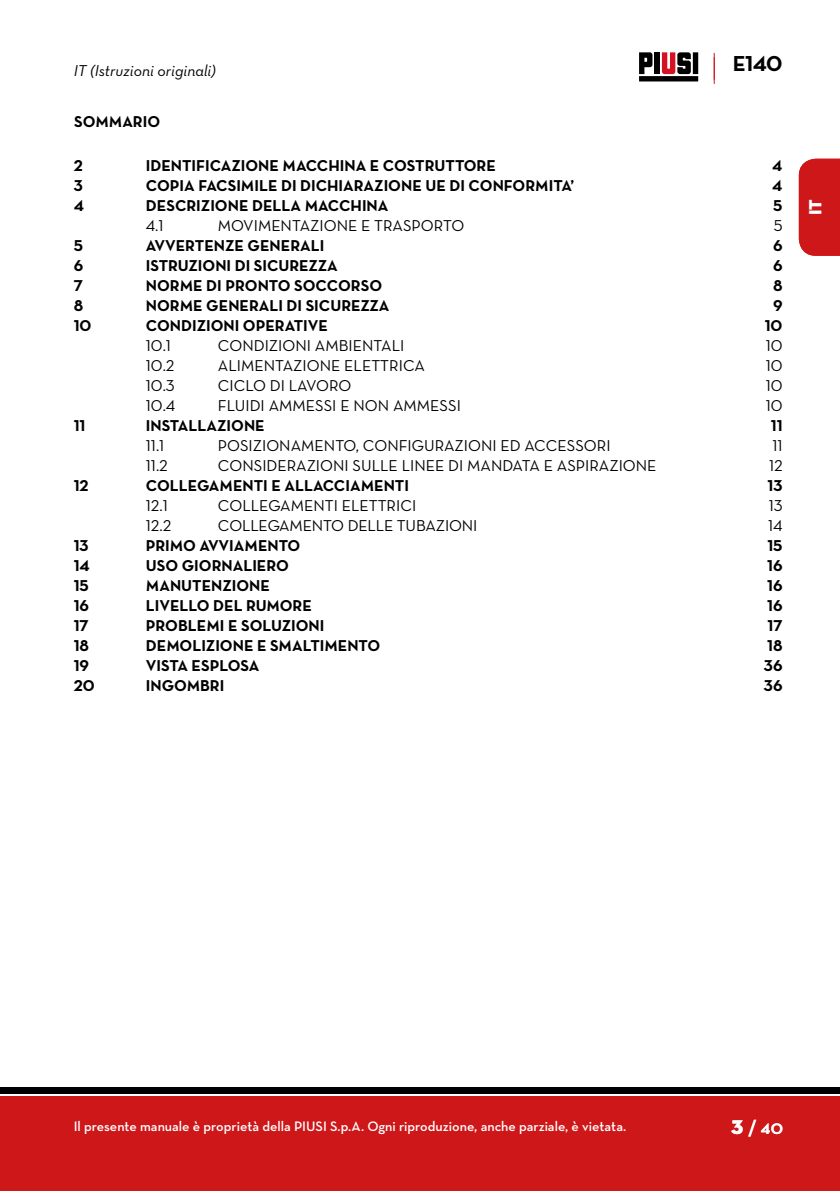
<style>
.page{position:relative;width:840px;height:1191px;background:#fff}
.page>*{position:absolute;margin:0;border:0;box-sizing:border-box;transform-origin:0 0}
.t1{font:22px "Neutraface Text Bold Alt";color:#000}
.t2{font:700 20px "Neutraface Display";color:#fff}
.t3{font:18px "Neutraface Display Titling";color:#fff}
.IT_-_NOTE_ATTENZIONE{font:16px "Neutraface Text Bold Alt";color:#000}
.IT_-_TESTO_NORMALE{font:16px "Neutraface Text Book Alt";color:#000}
.t4{font:16px "Neutraface Text Book Italic Alt";color:#000}
.TESTO_MAIUSCOLO_grassetto{font:16px "Neutraface Text Bold Alt";color:#000}
.t5{font:600 14px "Neutraface Text";color:#fff}
.s1{font-family:"Neutraface Display Titling";font-weight:400}
</style>
<div class="page">
<div style="left:0;top:1096px;width:839px;height:95px;background:#cd1719"></div>
<div style="left:0;top:1087px;width:839px;height:6px;background:#000"></div>
<div style="left:798px;top:159px;width:41px;height:97px;background:#cd1719"></div>
<svg style="left:639px;top:52px;width:58px;height:29px"></svg>
<div style="left:654px;top:52px;width:5px;height:22px;background:#000"></div>
<svg style="left:713px;top:53px;width:1px;height:31px"></svg>
<h1 class="t1" style="left:732px;top:49px;width:51px">E140</h1>
<p class="t4" style="left:74px;top:61px;width:143px">IT (Istruzioni originali)</p>
<p class="TESTO_MAIUSCOLO_grassetto" style="left:74px;top:112px;width:87px">SOMMARIO</p>
<p class="IT_-_NOTE_ATTENZIONE" style="left:74px;top:155px;width:11px">2</p>
<p class="IT_-_NOTE_ATTENZIONE" style="left:146px;top:155px;width:351px">IDENTIFICAZIONE MACCHINA E COSTRUTTORE</p>
<p class="IT_-_NOTE_ATTENZIONE" style="left:771px;top:155px;width:12px">4</p>
<p class="IT_-_NOTE_ATTENZIONE" style="left:74px;top:175px;width:11px">3</p>
<p class="IT_-_NOTE_ATTENZIONE" style="left:146px;top:175px;width:430px">COPIA FACSIMILE DI DICHIARAZIONE UE DI CONFORMITA’</p>
<p class="IT_-_NOTE_ATTENZIONE" style="left:771px;top:175px;width:12px">4</p>
<p class="IT_-_NOTE_ATTENZIONE" style="left:74px;top:195px;width:12px">4</p>
<p class="IT_-_NOTE_ATTENZIONE" style="left:146px;top:195px;width:244px">DESCRIZIONE DELLA MACCHINA</p>
<p class="IT_-_NOTE_ATTENZIONE" style="left:772px;top:195px;width:11px">5</p>
<p class="IT_-_TESTO_NORMALE" style="left:146px;top:216px;width:19px">4.1</p>
<p class="IT_-_TESTO_NORMALE" style="left:218px;top:216px;width:248px">MOVIMENTAZIONE E TRASPORTO</p>
<p class="IT_-_TESTO_NORMALE" style="left:773px;top:216px;width:10px">5</p>
<p class="IT_-_NOTE_ATTENZIONE" style="left:74px;top:235px;width:11px">5</p>
<p class="IT_-_NOTE_ATTENZIONE" style="left:146px;top:235px;width:180px">AVVERTENZE GENERALI</p>
<p class="IT_-_NOTE_ATTENZIONE" style="left:772px;top:235px;width:11px">6</p>
<p class="IT_-_NOTE_ATTENZIONE" style="left:74px;top:255px;width:11px">6</p>
<p class="IT_-_NOTE_ATTENZIONE" style="left:146px;top:255px;width:193px">ISTRUZIONI DI SICUREZZA</p>
<p class="IT_-_NOTE_ATTENZIONE" style="left:772px;top:255px;width:11px">6</p>
<p class="IT_-_NOTE_ATTENZIONE" style="left:74px;top:275px;width:11px">7</p>
<p class="IT_-_NOTE_ATTENZIONE" style="left:146px;top:275px;width:238px">NORME DI PRONTO SOCCORSO</p>
<p class="IT_-_NOTE_ATTENZIONE" style="left:772px;top:275px;width:11px">8</p>
<p class="IT_-_NOTE_ATTENZIONE" style="left:74px;top:295px;width:11px">8</p>
<p class="IT_-_NOTE_ATTENZIONE" style="left:146px;top:295px;width:245px">NORME GENERALI DI SICUREZZA</p>
<p class="IT_-_NOTE_ATTENZIONE" style="left:772px;top:295px;width:11px">9</p>
<p class="IT_-_NOTE_ATTENZIONE" style="left:74px;top:315px;width:19px">10</p>
<p class="IT_-_NOTE_ATTENZIONE" style="left:146px;top:315px;width:183px">CONDIZIONI OPERATIVE</p>
<p class="IT_-_NOTE_ATTENZIONE" style="left:764px;top:315px;width:19px">10</p>
<p class="IT_-_TESTO_NORMALE" style="left:146px;top:336px;width:27px">10.1</p>
<p class="IT_-_TESTO_NORMALE" style="left:218px;top:336px;width:188px">CONDIZIONI AMBIENTALI</p>
<p class="IT_-_TESTO_NORMALE" style="left:765px;top:336px;width:18px">10</p>
<p class="IT_-_TESTO_NORMALE" style="left:146px;top:356px;width:30px">10.2</p>
<p class="IT_-_TESTO_NORMALE" style="left:218px;top:356px;width:208px">ALIMENTAZIONE ELETTRICA</p>
<p class="IT_-_TESTO_NORMALE" style="left:765px;top:356px;width:18px">10</p>
<p class="IT_-_TESTO_NORMALE" style="left:146px;top:376px;width:30px">10.3</p>
<p class="IT_-_TESTO_NORMALE" style="left:218px;top:376px;width:135px">CICLO DI LAVORO</p>
<p class="IT_-_TESTO_NORMALE" style="left:765px;top:376px;width:18px">10</p>
<p class="IT_-_TESTO_NORMALE" style="left:146px;top:396px;width:31px">10.4</p>
<p class="IT_-_TESTO_NORMALE" style="left:218px;top:396px;width:244px">FLUIDI AMMESSI E NON AMMESSI</p>
<p class="IT_-_TESTO_NORMALE" style="left:765px;top:396px;width:18px">10</p>
<p class="IT_-_NOTE_ATTENZIONE" style="left:74px;top:415px;width:13px">11</p>
<p class="IT_-_NOTE_ATTENZIONE" style="left:146px;top:415px;width:120px">INSTALLAZIONE</p>
<p class="IT_-_NOTE_ATTENZIONE" style="left:770px;top:415px;width:13px">11</p>
<p class="IT_-_TESTO_NORMALE" style="left:146px;top:436px;width:20px">11.1</p>
<p class="IT_-_TESTO_NORMALE" style="left:218px;top:436px;width:394px">POSIZIONAMENTO, CONFIGURAZIONI ED ACCESSORI</p>
<p class="IT_-_TESTO_NORMALE" style="left:771px;top:436px;width:12px">11</p>
<p class="IT_-_TESTO_NORMALE" style="left:146px;top:456px;width:23px">11.2</p>
<p class="IT_-_TESTO_NORMALE" style="left:218px;top:456px;width:440px">CONSIDERAZIONI SULLE LINEE DI MANDATA E ASPIRAZIONE</p>
<p class="IT_-_TESTO_NORMALE" style="left:768px;top:456px;width:15px">12</p>
<p class="IT_-_NOTE_ATTENZIONE" style="left:74px;top:475px;width:16px">12</p>
<p class="IT_-_NOTE_ATTENZIONE" style="left:146px;top:475px;width:264px">COLLEGAMENTI E ALLACCIAMENTI</p>
<p class="IT_-_NOTE_ATTENZIONE" style="left:767px;top:475px;width:16px">13</p>
<p class="IT_-_TESTO_NORMALE" style="left:146px;top:496px;width:23px">12.1</p>
<p class="IT_-_TESTO_NORMALE" style="left:218px;top:496px;width:200px">COLLEGAMENTI ELETTRICI</p>
<p class="IT_-_TESTO_NORMALE" style="left:768px;top:496px;width:15px">13</p>
<p class="IT_-_TESTO_NORMALE" style="left:146px;top:516px;width:27px">12.2</p>
<p class="IT_-_TESTO_NORMALE" style="left:218px;top:516px;width:261px">COLLEGAMENTO DELLE TUBAZIONI</p>
<p class="IT_-_TESTO_NORMALE" style="left:767px;top:516px;width:16px">14</p>
<p class="IT_-_NOTE_ATTENZIONE" style="left:74px;top:535px;width:16px">13</p>
<p class="IT_-_NOTE_ATTENZIONE" style="left:146px;top:535px;width:156px">PRIMO AVVIAMENTO</p>
<p class="IT_-_NOTE_ATTENZIONE" style="left:767px;top:535px;width:17px">15</p>
<p class="IT_-_NOTE_ATTENZIONE" style="left:74px;top:555px;width:18px">14</p>
<p class="IT_-_NOTE_ATTENZIONE" style="left:146px;top:555px;width:145px">USO GIORNALIERO</p>
<p class="IT_-_NOTE_ATTENZIONE" style="left:766px;top:555px;width:17px">16</p>
<p class="IT_-_NOTE_ATTENZIONE" style="left:74px;top:575px;width:17px">15</p>
<p class="IT_-_NOTE_ATTENZIONE" style="left:146px;top:575px;width:126px">MANUTENZIONE</p>
<p class="IT_-_NOTE_ATTENZIONE" style="left:766px;top:575px;width:17px">16</p>
<p class="IT_-_NOTE_ATTENZIONE" style="left:74px;top:595px;width:17px">16</p>
<p class="IT_-_NOTE_ATTENZIONE" style="left:146px;top:595px;width:167px">LIVELLO DEL RUMORE</p>
<p class="IT_-_NOTE_ATTENZIONE" style="left:766px;top:595px;width:17px">16</p>
<p class="IT_-_NOTE_ATTENZIONE" style="left:74px;top:615px;width:17px">17</p>
<p class="IT_-_NOTE_ATTENZIONE" style="left:146px;top:615px;width:180px">PROBLEMI E SOLUZIONI</p>
<p class="IT_-_NOTE_ATTENZIONE" style="left:767px;top:615px;width:17px">17</p>
<p class="IT_-_NOTE_ATTENZIONE" style="left:74px;top:635px;width:17px">18</p>
<p class="IT_-_NOTE_ATTENZIONE" style="left:146px;top:635px;width:236px">DEMOLIZIONE E SMALTIMENTO</p>
<p class="IT_-_NOTE_ATTENZIONE" style="left:766px;top:635px;width:17px">18</p>
<p class="IT_-_NOTE_ATTENZIONE" style="left:74px;top:655px;width:17px">19</p>
<p class="IT_-_NOTE_ATTENZIONE" style="left:146px;top:655px;width:115px">VISTA ESPLOSA</p>
<p class="IT_-_NOTE_ATTENZIONE" style="left:763px;top:655px;width:20px">36</p>
<p class="IT_-_NOTE_ATTENZIONE" style="left:74px;top:675px;width:22px">20</p>
<p class="IT_-_NOTE_ATTENZIONE" style="left:146px;top:675px;width:80px">INGOMBRI</p>
<p class="IT_-_NOTE_ATTENZIONE" style="left:763px;top:675px;width:20px">36</p>
<p class="t3" style="left:803px;top:219px;width:25px;rotate:-90deg">EN</p>
<p class="t3" style="left:803px;top:215px;width:18px;rotate:-90deg">IT</p>
<p class="t5" style="left:74px;top:1117px;width:553px">Il presente manuale è proprietà della PIUSI S.p.A. Ogni riproduzione, anche parziale, è vietata.</p>
<p class="t2" style="left:730px;top:1116px;width:53px"><span class="s1">3</span> / 40</p>
</div>
